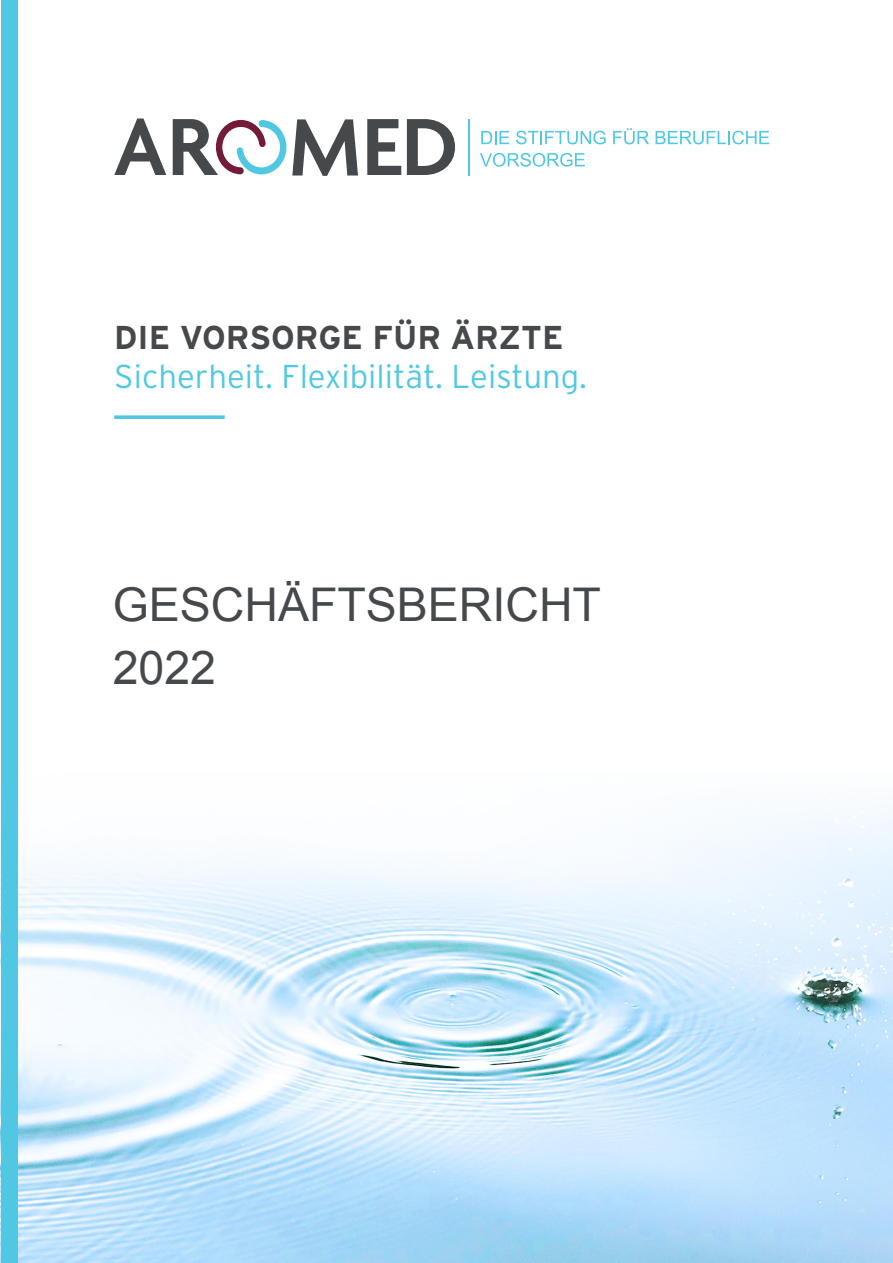
<style>
.page{position:relative;width:893px;height:1263px;background:#fff}
.page>*{position:absolute;margin:0;border:0;box-sizing:border-box;transform-origin:0 0}
.t1{font:46.5px/63px "Arial";color:#45494c}
.t2{font:300 33px "Interstate";color:#51c8e3}
.t3{font:700 33px "Interstate";color:#45494c}
</style>
<div class="page">
<img style="left:18px;top:991px;width:875px;height:272px">
<svg style="left:18px;top:809px;width:875px;height:182px"></svg>
<div style="left:1px;top:0;width:17px;height:1263px;background:#51c8e3"></div>
<svg style="left:114px;top:415px;width:111px;height:4px"></svg>
<hr style="left:468px;top:119px;width:2px;height:56px;background:#51c8e3">
<svg style="left:114px;top:118px;width:52px;height:57px"></svg>
<svg style="left:367px;top:119px;width:34px;height:56px"></svg>
<svg style="left:407px;top:119px;width:48px;height:56px"></svg>
<svg style="left:173px;top:119px;width:113px;height:56px"></svg>
<svg style="left:292px;top:119px;width:66px;height:57px"></svg>
<svg style="left:481px;top:131px;width:28px;height:13px"></svg>
<svg style="left:516px;top:131px;width:90px;height:13px"></svg>
<svg style="left:613px;top:128px;width:36px;height:16px"></svg>
<svg style="left:656px;top:131px;width:113px;height:13px"></svg>
<svg style="left:480px;top:153px;width:105px;height:14px"></svg>
<p class="t3" style="left:114px;top:318px;width:451px">DIE VORSORGE FÜR ÄRZTE</p>
<p class="t2" style="left:114px;top:358px;width:474px">Sicherheit. Flexibilität. Leistung.</p>
<p class="t1" style="left:113px;top:573px;width:490px">GESCHÄFTSBERICHT<br>2022</p>
</div>
